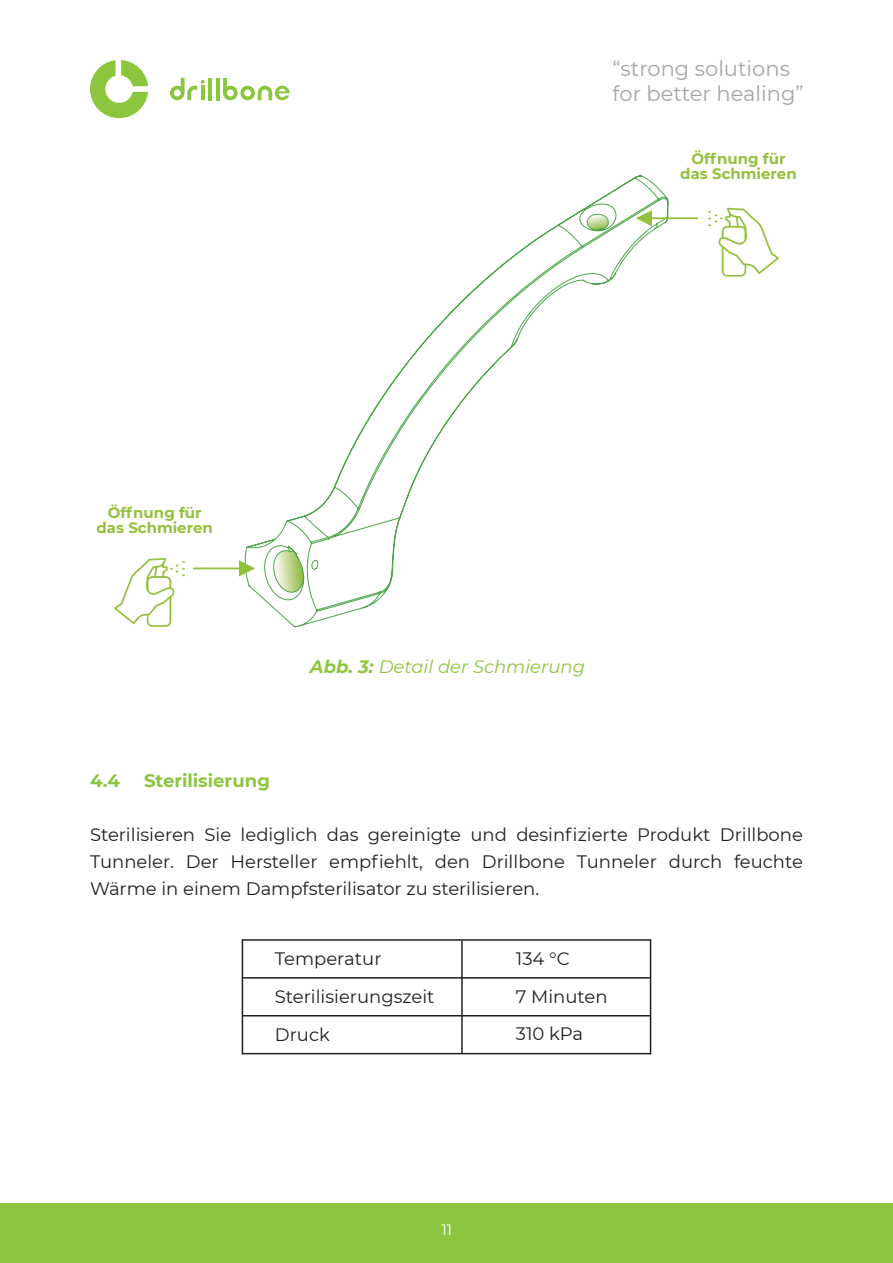
<style>
.page{position:relative;width:893px;height:1263px;background:#fff}
.page>*{position:absolute;margin:0;border:0;box-sizing:border-box;transform-origin:0 0}
.t1{font:21px/25.5px "Montserrat";color:#a8a5a4}
.t2{font:18px/37.5px "Montserrat";color:#231f20}
.t3{font:italic 18px "Montserrat";color:#8ec63e}
.t4{font:700 18px "Montserrat";color:#8bc63e}
.t5{font:700 15px/15px "Montserrat";color:#93c13d;text-align:center}
.t6{font:15px "Montserrat";color:#fff}
.s1{font-weight:700}
</style>
<div class="page">
<div style="left:0;top:1203px;width:893px;height:60px;background:#8bc63e"></div>
<svg style="left:90px;top:60px;width:58px;height:58px"></svg>
<hr style="left:208px;top:78px;width:4px;height:22px;background:#8bc63e">
<hr style="left:216px;top:78px;width:3px;height:22px;background:#8bc63e">
<svg style="left:170px;top:78px;width:35px;height:22px"></svg>
<svg style="left:223px;top:78px;width:67px;height:22px"></svg>
<svg style="left:245px;top:175px;width:424px;height:453px"></svg>
<svg style="left:114px;top:558px;width:71px;height:69px"></svg>
<svg style="left:708px;top:208px;width:71px;height:69px"></svg>
<svg style="left:239px;top:560px;width:16px;height:16px"></svg>
<hr style="left:194px;top:567px;width:48px;height:2px;background:#93c13d">
<svg style="left:636px;top:210px;width:16px;height:16px"></svg>
<hr style="left:649px;top:217px;width:48px;height:2px;background:#93c13d">
<hr style="left:461px;top:941px;width:2px;height:113px;background:#231f20">
<hr style="left:242px;top:977px;width:408px;height:1px;background:#231f20">
<hr style="left:242px;top:1015px;width:408px;height:1px;background:#231f20">
<hr style="left:242px;top:1053px;width:408px;height:1px;background:#231f20">
<hr style="left:242px;top:939px;width:408px;height:2px;background:#231f20">
<hr style="left:242px;top:939px;width:1px;height:115px;background:#231f20">
<hr style="left:650px;top:939px;width:1px;height:115px;background:#231f20">
<p class="t1" style="left:613px;top:55px;width:192px">“strong solutions for better healing”</p>
<p class="t5" style="left:680px;top:151px;width:118px">Öffnung für das Schmieren</p>
<p class="t5" style="left:96px;top:506px;width:118px">Öffnung für das Schmieren</p>
<p class="t3" style="left:310px;top:656px;width:277px"><span class="s1">Abb. 3:</span> Detail der Schmierung</p>
<p class="t4" style="left:90px;top:770px;width:31px">4.4</p>
<p class="t4" style="left:144px;top:770px;width:127px">Sterilisierung</p>
<p class="t2" style="left:90px;top:821px;width:714px;line-height:27px;text-align:justify">Sterilisieren Sie lediglich das gereinigte und desinfizierte Produkt Drillbone Tunneler. Der Hersteller empfiehlt, den Drillbone Tunneler durch feuchte Wärme in einem Dampfsterilisator zu sterilisieren.</p>
<p class="t2" style="left:275px;top:940px;width:161px">Temperatur<br>Sterilisierungszeit<br>Druck</p>
<p class="t2" style="left:516px;top:940px;width:93px">134 °C<br>7 Minuten<br>310 kPa</p>
<p class="t6" style="left:441px;top:1220px;width:12px">11</p>
</div>
